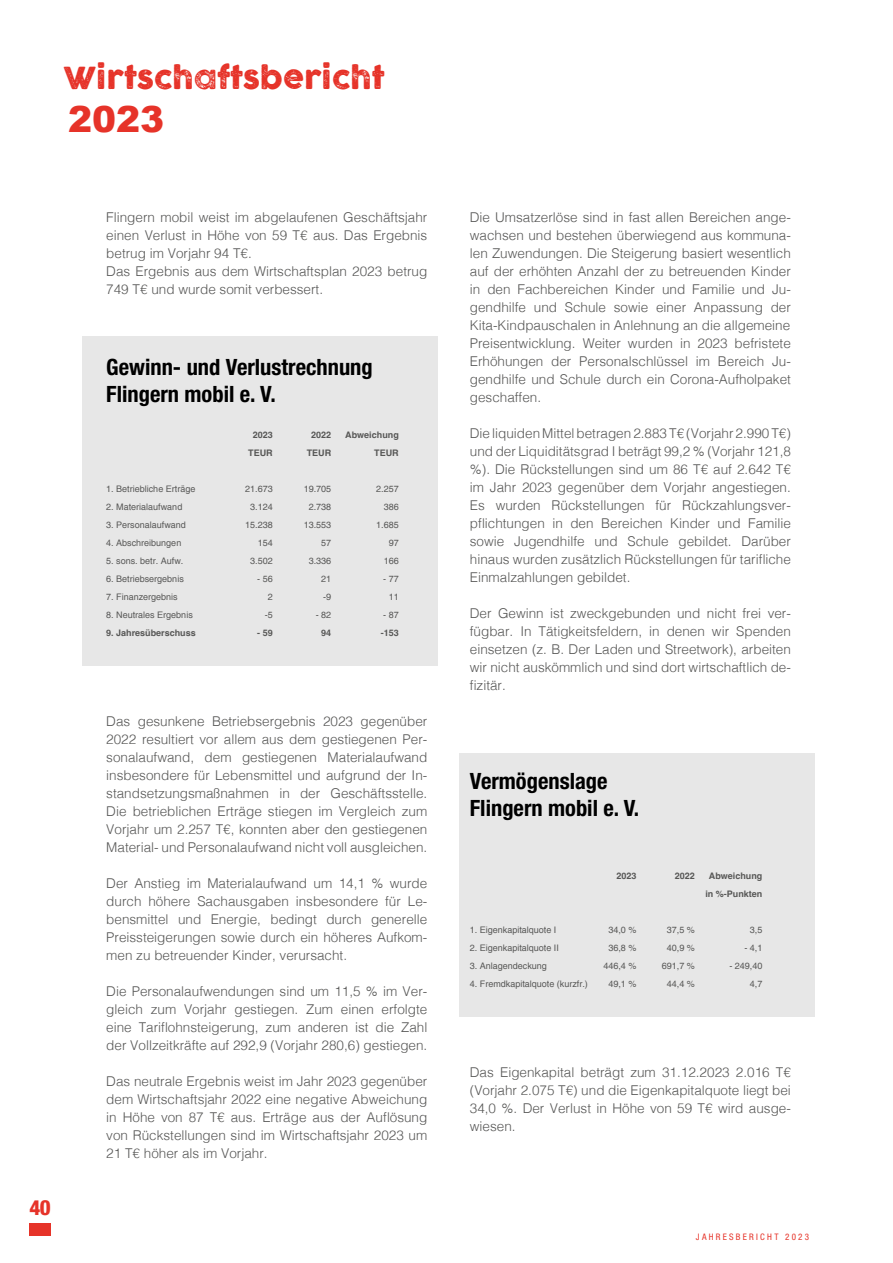
<style>
.page{position:relative;width:893px;height:1263px;background:#fff}
.page>*{position:absolute;margin:0;border:0;box-sizing:border-box;transform-origin:0 0}
.t1{font:900 36px "Arial";color:#e63329}
.t2{font:30px "COCOGOOSELETTERPRESS";color:#e63329}
.t3{font:700 condensed 22.5px/27px "Helvetica Neue LT Pro";color:#000}
.t4{font:800 condensed 21px "Helvetica Neue LT Std";color:#e63329}
.t5{font:300 13.5px/18px "Helvetica";color:#575756;text-align:justify}
.t6{font:9px "Helvetica";color:#575756}
.t7{font:700 9px/18px "Helvetica";color:#575756;text-align:center}
.t8{font:condensed 9px "Helvetica Neue LT Pro";letter-spacing:.25em;color:#e63329}
</style>
<div class="page">
<div style="left:30px;top:1223px;width:21px;height:13px;background:#e63329"></div>
<div style="left:459px;top:753px;width:355px;height:263px;background:#e7e7e7"></div>
<div style="left:83px;top:336px;width:355px;height:329px;background:#e7e7e7"></div>
<h2 class="t2" style="left:64px;top:61px;width:322px">Wirtschaftsbericht</h2>
<h1 class="t1" style="left:68px;top:93px;width:98px">2023</h1>
<p class="t5" style="left:106px;top:208px;width:323px;text-align:left">Flingern mobil weist im abgelaufenen Geschäftsjahr einen Verlust in Höhe von 59 T€ aus. Das Ergebnis betrug im Vorjahr 94 T€.<br>Das Ergebnis aus dem Wirtschaftsplan 2023 betrug 749 T€ und wurde somit verbessert.</p>
<h3 class="t3" style="left:106px;top:354px;width:268px">Gewinn- und Verlustrechnung<br>Flingern mobil e. V.</h3>
<p class="t7" style="left:253px;top:427px;width:22px">2023</p>
<p class="t7" style="left:311px;top:427px;width:22px">2022</p>
<p class="t7" style="left:345px;top:427px;width:55px">Abweichung</p>
<p class="t7" style="left:248px;top:445px;width:26px">TEUR</p>
<p class="t7" style="left:307px;top:445px;width:26px">TEUR</p>
<p class="t7" style="left:374px;top:445px;width:26px">TEUR</p>
<p class="t6" style="left:106px;top:484px;width:91px">1. Betriebliche Erträge</p>
<p class="t6" style="left:245px;top:484px;width:29px">21.673</p>
<p class="t6" style="left:304px;top:484px;width:29px">19.705</p>
<p class="t6" style="left:376px;top:484px;width:24px">2.257</p>
<p class="t6" style="left:106px;top:502px;width:78px">2. Materialaufwand</p>
<p class="t6" style="left:250px;top:502px;width:24px">3.124</p>
<p class="t6" style="left:309px;top:502px;width:24px">2.738</p>
<p class="t6" style="left:384px;top:502px;width:17px">386</p>
<p class="t6" style="left:106px;top:520px;width:81px">3. Personalaufwand</p>
<p class="t6" style="left:245px;top:520px;width:29px">15.238</p>
<p class="t6" style="left:304px;top:520px;width:29px">13.553</p>
<p class="t6" style="left:376px;top:520px;width:24px">1.685</p>
<p class="t6" style="left:106px;top:538px;width:77px">4. Abschreibungen</p>
<p class="t6" style="left:258px;top:538px;width:17px">154</p>
<p class="t6" style="left:321px;top:538px;width:12px">57</p>
<p class="t6" style="left:389px;top:538px;width:12px">97</p>
<p class="t6" style="left:106px;top:556px;width:79px">5. sons. betr. Aufw.</p>
<p class="t6" style="left:250px;top:556px;width:24px">3.502</p>
<p class="t6" style="left:309px;top:556px;width:24px">3.336</p>
<p class="t6" style="left:384px;top:556px;width:17px">166</p>
<p class="t6" style="left:106px;top:574px;width:79px">6. Betriebsergebnis</p>
<p class="t6" style="left:257px;top:574px;width:17px">- 56</p>
<p class="t6" style="left:321px;top:574px;width:12px">21</p>
<p class="t6" style="left:383px;top:574px;width:17px">- 77</p>
<p class="t6" style="left:106px;top:592px;width:73px">7. Finanzergebnis</p>
<p class="t6" style="left:268px;top:592px;width:7px">2</p>
<p class="t6" style="left:323px;top:592px;width:10px">-9</p>
<p class="t6" style="left:389px;top:592px;width:12px">11</p>
<p class="t6" style="left:106px;top:610px;width:88px">8. Neutrales Ergebnis</p>
<p class="t6" style="left:265px;top:610px;width:10px">-5</p>
<p class="t6" style="left:316px;top:610px;width:17px">- 82</p>
<p class="t6" style="left:383px;top:610px;width:17px">- 87</p>
<p class="t7" style="left:106px;top:625px;width:91px">9. Jahresüberschuss</p>
<p class="t7" style="left:257px;top:625px;width:17px">- 59</p>
<p class="t7" style="left:321px;top:625px;width:12px">94</p>
<p class="t7" style="left:381px;top:625px;width:20px">-153</p>
<h3 class="t4" style="left:29px;top:1194px;width:23px">40</h3>
<p class="t5" style="left:106px;top:712px;width:323px">Das gesunkene Betriebsergebnis 2023 gegenüber 2022 resultiert vor allem aus dem gestiegenen Per&shy;sonalaufwand, dem gestiegenen Materialaufwand insbesondere für Lebensmittel und aufgrund der In&shy;standsetzungsmaßnahmen in der Geschäftsstelle.<br>Die betrieblichen Erträge stiegen im Vergleich zum Vorjahr um 2.257 T€, konnten aber den gestiegenen Material- und Personalaufwand nicht voll ausgleichen.</p>
<p class="t5" style="left:106px;top:874px;width:323px">Der Anstieg im Materialaufwand um 14,1 % wurde durch höhere Sachausgaben insbesondere für Le&shy;bensmittel und Energie, bedingt durch generelle Preissteigerungen sowie durch ein höheres Aufkom&shy;men zu betreuender Kinder, verursacht.</p>
<p class="t5" style="left:106px;top:982px;width:323px">Die Personalaufwendungen sind um 11,5 % im Ver&shy;gleich zum Vorjahr gestiegen. Zum einen erfolgte eine Tariflohnsteigerung, zum anderen ist die Zahl der Vollzeitkräfte auf 292,9 (Vorjahr 280,6) gestiegen.</p>
<p class="t5" style="left:106px;top:1071px;width:323px">Das neutrale Ergebnis weist im Jahr 2023 gegenüber dem Wirtschaftsjahr 2022 eine negative Abweichung in Höhe von 87 T€ aus. Erträge aus der Auflösung von Rückstellungen sind im Wirtschaftsjahr 2023 um 21 T€ höher als im Vorjahr.</p>
<p class="t5" style="left:470px;top:207px;width:323px">Die Umsatzerlöse sind in fast allen Bereichen ange&shy;wachsen und bestehen überwiegend aus kommuna&shy;len Zuwendungen. Die Steigerung basiert wesentlich auf der erhöhten Anzahl der zu betreuenden Kinder in den Fachbereichen Kinder und Familie und Ju&shy;gendhilfe und Schule sowie einer Anpassung der Kita-Kindpauschalen in Anlehnung an die allgemeine Preisentwicklung. Weiter wurden in 2023 befristete Erhöhungen der Personalschlüssel im Bereich Ju&shy;gendhilfe und Schule durch ein Corona-Aufholpaket geschaffen.</p>
<p class="t5" style="left:470px;top:423px;width:323px">Die liquiden Mittel betragen 2.883 T€ (Vorjahr 2.990 T€) und der Liquiditätsgrad I beträgt 99,2 % (Vorjahr 121,8 %). Die Rückstellungen sind um 86 T€ auf 2.642 T€ im Jahr 2023 gegenüber dem Vorjahr angestiegen.<br>Es wurden Rückstellungen für Rückzahlungsver&shy;pflichtungen in den Bereichen Kinder und Familie sowie Jugendhilfe und Schule gebildet. Darüber hinaus wurden zusätzlich Rückstellungen für tarifliche Einmalzahlungen gebildet.</p>
<p class="t5" style="left:470px;top:603px;width:323px">Der Gewinn ist zweckgebunden und nicht frei ver&shy;fügbar. In Tätigkeitsfeldern, in denen wir Spenden einsetzen (z. B. Der Laden und Streetwork), arbeiten wir nicht auskömmlich und sind dort wirtschaftlich de&shy;fizitär.</p>
<h3 class="t3" style="left:470px;top:768px;width:171px">Vermögenslage<br>Flingern mobil e. V.</h3>
<p class="t7" style="left:616px;top:868px;width:22px">2023</p>
<p class="t7" style="left:675px;top:868px;width:22px">2022</p>
<p class="t7" style="left:705px;top:868px;width:59px">Abweichung in %-Punkten</p>
<p class="t6" style="left:470px;top:925px;width:88px">1. Eigenkapitalquote I</p>
<p class="t6" style="left:608px;top:925px;width:30px">34,0 %</p>
<p class="t6" style="left:667px;top:925px;width:30px">37,5 %</p>
<p class="t6" style="left:750px;top:925px;width:14px">3,5</p>
<p class="t6" style="left:470px;top:943px;width:91px">2. Eigenkapitalquote II</p>
<p class="t6" style="left:608px;top:943px;width:30px">36,8 %</p>
<p class="t6" style="left:667px;top:943px;width:30px">40,9 %</p>
<p class="t6" style="left:744px;top:943px;width:20px">- 4,1</p>
<p class="t6" style="left:470px;top:961px;width:79px">3. Anlagendeckung</p>
<p class="t6" style="left:603px;top:961px;width:35px">446,4 %</p>
<p class="t6" style="left:662px;top:961px;width:35px">691,7 %</p>
<p class="t6" style="left:729px;top:961px;width:35px">- 249,40</p>
<p class="t6" style="left:470px;top:979px;width:120px">4. Fremdkapitalquote (kurzfr.)</p>
<p class="t6" style="left:608px;top:979px;width:30px">49,1 %</p>
<p class="t6" style="left:667px;top:979px;width:30px">44,4 %</p>
<p class="t6" style="left:750px;top:979px;width:14px">4,7</p>
<p class="t5" style="left:470px;top:1063px;width:323px">Das Eigenkapital beträgt zum 31.12.2023 2.016 T€ (Vorjahr 2.075 T€) und die Eigenkapitalquote liegt bei 34,0 %. Der Verlust in Höhe von 59 T€ wird ausge&shy;wiesen.</p>
<p class="t8" style="left:696px;top:1231px;width:115px">JAHRESBERICHT 2023</p>
</div>
